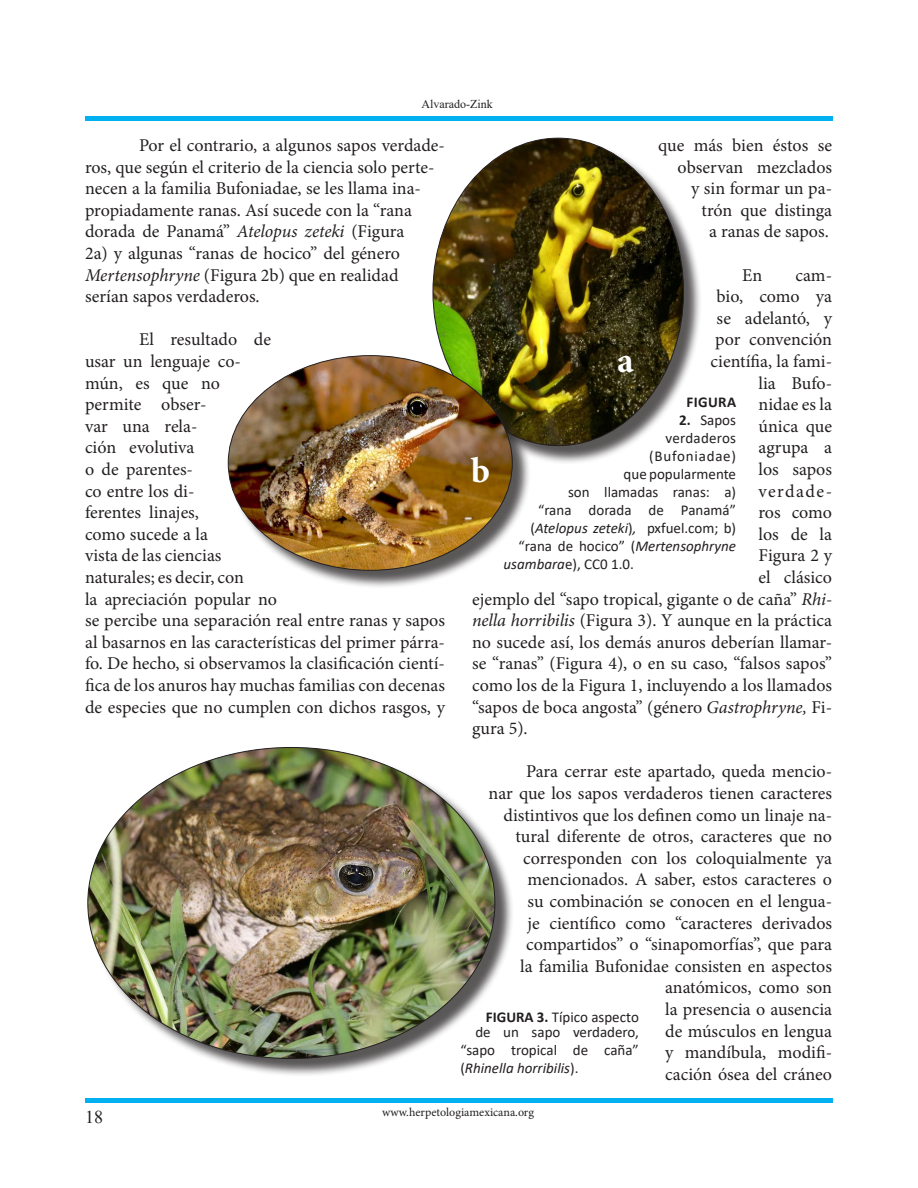
<style>
.page{position:relative;width:918px;height:1188px;background:#fff}
.page>*{position:absolute;margin:0;border:0;box-sizing:border-box;transform-origin:0 0}
.t1{font:700 36px "Minion Pro";color:#fff}
.t2{font:18px/21.6px "Minion Pro";color:#231f20}
.t3{font:18px "Minion Pro";letter-spacing:.08em;color:#231f20}
.t4{font:18px "Times New Roman";color:#231f20}
.t5{font:15px/15px "Calibri";color:#231f20;text-align:right}
.t6{font:15px "Calibri";letter-spacing:.055em;color:#231f20}
.t7{font:700 15px "Calibri";letter-spacing:.025em;color:#231f20}
.t8{font:12px "Minion Pro";color:#231f20}
.t9{font:12px "Times New Roman";color:#231f20}
.s1{font-style:italic}
.s2{font-weight:700}
</style>
<div class="page">
<div style="left:85px;top:1098px;width:748px;height:5px;background:#00b0f0"></div>
<div style="left:85px;top:116px;width:748px;height:5px;background:#00b0f0"></div>
<div style="left:435px;top:140px;width:267px;height:324px;background:#231f20;opacity:.75"></div>
<img style="left:433px;top:138px;width:251px;height:308px">
<div style="left:230px;top:358px;width:301px;height:231px;background:#231f20;opacity:.75"></div>
<img style="left:228px;top:356px;width:284px;height:214px">
<div style="left:90px;top:750px;width:424px;height:327px;background:#231f20;opacity:.75"></div>
<img style="left:88px;top:747px;width:407px;height:312px">
<p class="t9" style="left:422px;top:96px;width:73px">Alvarado-Zink</p>
<p class="t2" style="left:85px;top:135px;width:362px;text-indent:54px">Por el contrario, a algunos sapos verdade&shy;ros, que según el criterio de la ciencia solo perte&shy;necen a la familia Bufoniadae, se les llama ina&shy;propiadamente ranas. Así sucede con la “rana dorada de Panamá” <span class="s1">Atelopus zeteki</span> (Figura<br>2a) y algunas “ranas de hocico” del género <span class="s1">Mertensophryne</span> (Figura 2b) que en realidad serían sapos verdaderos.</p>
<p class="t2" style="left:85px;top:329px;width:362px;text-indent:54px">El resultado de<br>usar un lenguaje co-<br>mún, es que no<br>permite obser-<br>var una rela-<br>ción evolutiva<br>o de parentes-<br>co entre los di-<br>ferentes linajes,<br>como sucede a la<br>vista de las ciencias<br>naturales; es decir, con<br>la apreciación popular no<br>se percibe una separación real entre ranas y sapos al basarnos en las características del primer párra&shy;fo. De hecho, si observamos la clasificación cientí&shy;fica de los anuros hay muchas familias con decenas de especies que no cumplen con dichos rasgos, y</p>
<p class="t2" style="left:658px;top:135px;width:176px;text-align:right">que más bien éstos se observan mezclados<br>y sin formar un pa&shy;trón que distinga<br>a ranas de sapos.</p>
<p class="t2" style="left:742px;top:264px;width:22px">En</p>
<p class="t2" style="left:796px;top:264px;width:38px">cam-</p>
<p class="t2" style="left:717px;top:286px;width:117px">bio, como ya</p>
<p class="t2" style="left:717px;top:307px;width:117px">se adelantó, y</p>
<p class="t2" style="left:715px;top:329px;width:119px">por convención</p>
<p class="t2" style="left:711px;top:351px;width:123px">científia, la fami-</p>
<p class="t2" style="left:759px;top:372px;width:75px">lia Bufo-</p>
<p class="t2" style="left:759px;top:394px;width:75px">nidae es la</p>
<p class="t2" style="left:759px;top:415px;width:75px">única que</p>
<p class="t2" style="left:759px;top:437px;width:75px">agrupa a</p>
<p class="t2" style="left:759px;top:459px;width:75px">los sapos</p>
<p class="t3" style="left:759px;top:479px;width:75px">verdade-</p>
<p class="t2" style="left:759px;top:502px;width:75px">ros como</p>
<p class="t2" style="left:759px;top:523px;width:75px">los de la</p>
<p class="t2" style="left:759px;top:545px;width:75px">Figura 2 y</p>
<p class="t2" style="left:759px;top:567px;width:75px">el clásico</p>
<p class="t2" style="left:472px;top:588px;width:362px">ejemplo del “sapo tropical, gigante o de caña” <span class="s1">Rhi-</span></p>
<p class="t2" style="left:472px;top:610px;width:361px"><span class="s1">nella horribilis</span> (Figura 3). Y aunque en la práctica</p>
<p class="t2" style="left:472px;top:631px;width:362px">no sucede así, los demás anuros deberían llamar-</p>
<p class="t2" style="left:472px;top:653px;width:362px">se “ranas” (Figura 4), o en su caso, “falsos sapos”</p>
<p class="t2" style="left:472px;top:675px;width:362px">como los de la Figura 1, incluyendo a los llamados</p>
<p class="t2" style="left:472px;top:696px;width:362px">“sapos de boca angosta” (género <span class="s1">Gastrophryne,</span> Fi-</p>
<p class="t2" style="left:472px;top:718px;width:57px">gura 5).</p>
<p class="t2" style="left:489px;top:761px;width:345px;text-align:right">Para cerrar este apartado, queda mencio-<br>nar que los sapos verdaderos tienen caracteres distintivos que los definen como un linaje na&shy;tural diferente de otros, caracteres que no corresponden con los coloquialmente ya mencionados. A saber, estos caracteres o<br>su combinación se conocen en el lengua-<br>je científico como “caracteres derivados compartidos” o “sinapomorfías”, que para<br>la familia Bufonidae consisten en aspectos anatómicos, como son<br>la presencia o ausencia<br>de músculos en lengua<br>y mandíbula, modifi-<br>cación ósea del cráneo</p>
<p class="t1" style="left:617px;top:336px;width:18px">a</p>
<p class="t7" style="left:687px;top:392px;width:51px">FIGURA</p>
<p class="t5" style="left:679px;top:412px;width:58px"><span class="s2">2.</span> Sapos</p>
<p class="t5" style="left:666px;top:430px;width:72px">verdaderos</p>
<p class="t6" style="left:649px;top:446px;width:88px">(Bufoniadae)</p>
<p class="t5" style="left:624px;top:466px;width:114px">que popularmente</p>
<p class="t5" style="left:568px;top:484px;width:169px">son llamadas ranas: a)</p>
<p class="t5" style="left:538px;top:502px;width:199px">“rana dorada de Panamá”</p>
<p class="t5" style="left:531px;top:520px;width:207px">(<span class="s1">Atelopus zeteki</span>)<span class="s1">,</span> pxfuel.com; b)</p>
<p class="t5" style="left:519px;top:538px;width:219px">“rana de hocico” (<span class="s1">Mertensophryne</span></p>
<p class="t5" style="left:504px;top:556px;width:132px"><span class="s1">usambara</span>e), CC0 1.0.</p>
<p class="t1" style="left:471px;top:445px;width:21px">b</p>
<p class="t5" style="left:475px;top:1009px;width:165px"><span class="s2">FIGURA 3.</span> Típico aspecto de un sapo verdadero,</p>
<p class="t5" style="left:460px;top:1040px;width:180px;line-height:18px;text-align:left">“sapo tropical de caña” (<span class="s1">Rhinella horribilis</span>).</p>
<p class="t4" style="left:85px;top:1104px;width:19px">18</p>
<p class="t8" style="left:382px;top:1104px;width:153px">www.herpetologiamexicana.org</p>
</div>
